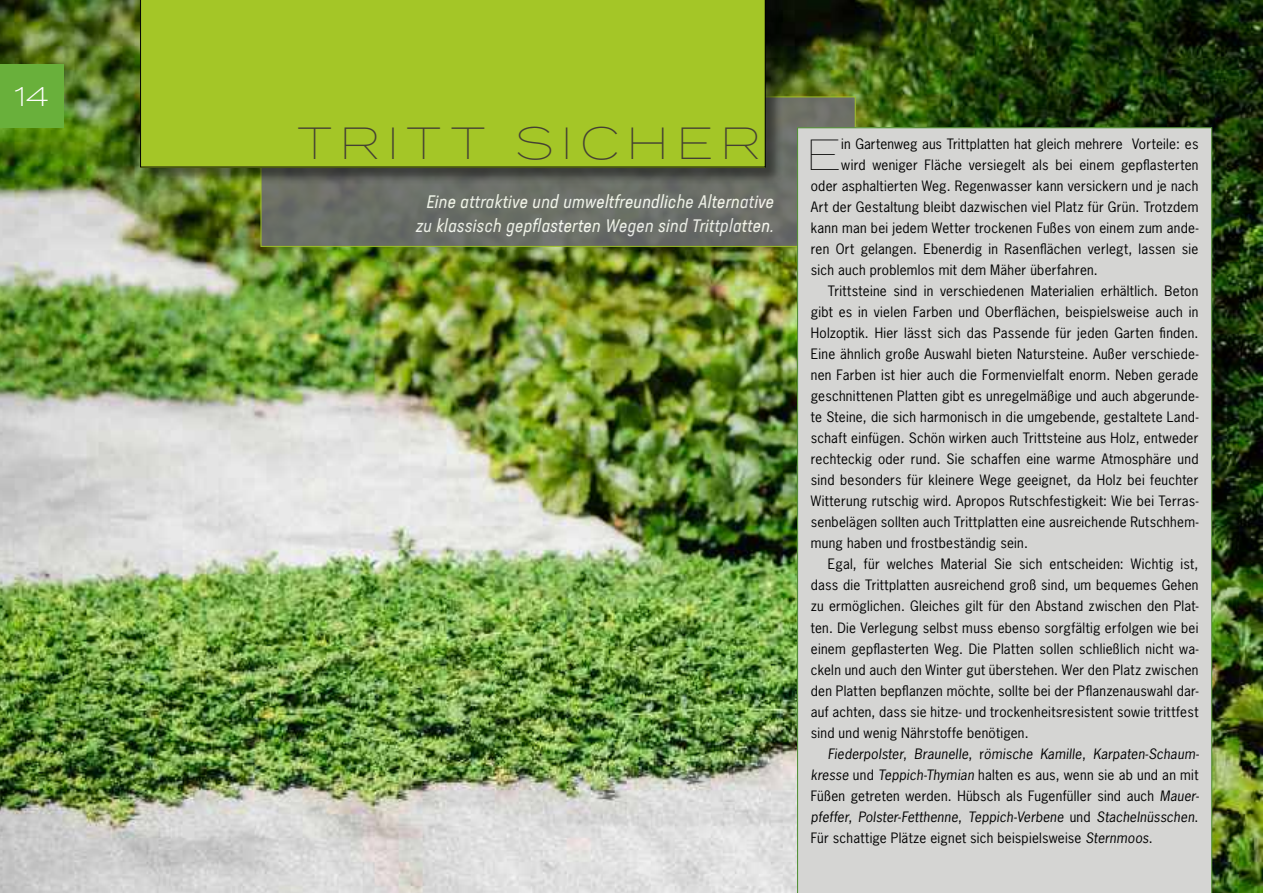
<style>
.page{position:relative;width:1263px;height:893px;background:#fff}
.page>*{position:absolute;margin:0;border:0;box-sizing:border-box;transform-origin:0 0}
.t1{font:200 45px "Termina";letter-spacing:.14em;color:#444033}
.t2{font:100 43.5px "Termina";color:#000}
.t3{font:300 27px "Termina";color:#fff}
.t4{font:italic condensed 18px/24px "Neusa Next Std";letter-spacing:.025em;color:#fff;text-align:center}
.t5{font:13.5px "News Gothic Std";letter-spacing:.02em;color:#000}
.t6{font:italic 13.5px "News Gothic Std";letter-spacing:.02em;color:#000}
.s1{font-style:normal}
.s2{font-style:italic}
</style>
<div class="page">
<img style="left:0;top:0;width:1263px;height:893px">
<div style="left:261px;top:97px;width:594px;height:149px;background:#6b6f67"></div>
<div style="left:141px;top:0;width:642px;height:184px;background:#000;opacity:.46"></div>
<div style="left:140px;top:0;width:625px;height:167px;background:#a4c627"></div>
<div style="left:0;top:64px;width:64px;height:64px;background:#69b03b"></div>
<div style="left:796px;top:127px;width:417px;height:766px;background:#d5d5d3"></div>
<h3 class="t3" style="left:15px;top:77px;width:36px">14</h3>
<h1 class="t1" style="left:297px;top:111px;width:465px">TRITT SICHER</h1>
<h3 class="t4" style="left:416px;top:190px;width:359px">Eine attraktive und umweltfreundliche Alternative zu klassisch gepflasterten Wegen sind Trittplatten.</h3>
<h2 class="t2" style="left:805px;top:124px;width:38px">E</h2>
<p class="t5" style="left:841px;top:136px;width:359px">in Gartenweg aus Trittplatten hat gleich mehrere Vorteile: es</p>
<p class="t5" style="left:841px;top:157px;width:359px">wird weniger Fläche versiegelt als bei einem gepflasterten</p>
<p class="t5" style="left:811px;top:178px;width:389px">oder asphaltierten Weg. Regenwasser kann versickern und je nach</p>
<p class="t5" style="left:811px;top:199px;width:389px">Art der Gestaltung bleibt dazwischen viel Platz für Grün. Trotzdem</p>
<p class="t5" style="left:811px;top:220px;width:389px">kann man bei jedem Wetter trockenen Fußes von einem zum ande-</p>
<p class="t5" style="left:811px;top:241px;width:389px">ren Ort gelangen. Ebenerdig in Rasenflächen verlegt, lassen sie</p>
<p class="t5" style="left:811px;top:262px;width:288px">sich auch problemlos mit dem Mäher überfahren.</p>
<p class="t5" style="left:828px;top:283px;width:372px">Trittsteine sind in verschiedenen Materialien erhältlich. Beton</p>
<p class="t5" style="left:811px;top:304px;width:389px">gibt es in vielen Farben und Oberflächen, beispielsweise auch in</p>
<p class="t5" style="left:811px;top:325px;width:389px">Holzoptik. Hier lässt sich das Passende für jeden Garten finden.</p>
<p class="t5" style="left:811px;top:346px;width:389px">Eine ähnlich große Auswahl bieten Natursteine. Außer verschiede-</p>
<p class="t5" style="left:811px;top:367px;width:389px">nen Farben ist hier auch die Formenvielfalt enorm. Neben gerade</p>
<p class="t5" style="left:811px;top:388px;width:389px">geschnittenen Platten gibt es unregelmäßige und auch abgerunde-</p>
<p class="t5" style="left:811px;top:409px;width:389px">te Steine, die sich harmonisch in die umgebende, gestaltete Land-</p>
<p class="t5" style="left:811px;top:430px;width:389px">schaft einfügen. Schön wirken auch Trittsteine aus Holz, entweder</p>
<p class="t5" style="left:811px;top:451px;width:389px">rechteckig oder rund. Sie schaffen eine warme Atmosphäre und</p>
<p class="t5" style="left:811px;top:472px;width:389px">sind besonders für kleinere Wege geeignet, da Holz bei feuchter</p>
<p class="t5" style="left:811px;top:493px;width:389px">Witterung rutschig wird. Apropos Rutschfestigkeit: Wie bei Terras-</p>
<p class="t5" style="left:811px;top:514px;width:389px">senbelägen sollten auch Trittplatten eine ausreichende Rutschhem-</p>
<p class="t5" style="left:811px;top:535px;width:219px">mung haben und frostbeständig sein.</p>
<p class="t5" style="left:828px;top:556px;width:372px">Egal, für welches Material Sie sich entscheiden: Wichtig ist,</p>
<p class="t5" style="left:811px;top:577px;width:389px">dass die Trittplatten ausreichend groß sind, um bequemes Gehen</p>
<p class="t5" style="left:811px;top:598px;width:389px">zu ermöglichen. Gleiches gilt für den Abstand zwischen den Plat-</p>
<p class="t5" style="left:811px;top:619px;width:389px">ten. Die Verlegung selbst muss ebenso sorgfältig erfolgen wie bei</p>
<p class="t5" style="left:811px;top:640px;width:389px">einem gepflasterten Weg. Die Platten sollen schließlich nicht wa-</p>
<p class="t5" style="left:811px;top:661px;width:389px">ckeln und auch den Winter gut überstehen. Wer den Platz zwischen</p>
<p class="t5" style="left:811px;top:682px;width:389px">den Platten bepflanzen möchte, sollte bei der Pflanzenauswahl dar-</p>
<p class="t5" style="left:811px;top:703px;width:389px">auf achten, dass sie hitze- und trockenheitsresistent sowie trittfest</p>
<p class="t5" style="left:811px;top:724px;width:219px">sind und wenig Nährstoffe benötigen.</p>
<p class="t6" style="left:828px;top:745px;width:373px">Fiederpolster<span class="s1">,</span> Braunelle<span class="s1">, r</span>ömische Kamille<span class="s1">,</span> Karpaten-Schaum-</p>
<p class="t5" style="left:811px;top:766px;width:389px"><span class="s2">kresse</span> und <span class="s2">Teppich-Thymian</span> halten es aus, wenn sie ab und an mit</p>
<p class="t5" style="left:811px;top:787px;width:390px">Füßen getreten werden. Hübsch als Fugenfüller sind auch <span class="s2">Mauer-</span></p>
<p class="t6" style="left:811px;top:808px;width:389px">pfeffer<span class="s1">,</span> Polster-Fetthenne<span class="s1">,</span> Teppich-Verbene <span class="s1">und</span> Stachelnüsschen<span class="s1">.</span></p>
<p class="t5" style="left:811px;top:829px;width:343px">Für schattige Plätze eignet sich beispielsweise <span class="s2">Sternmoos</span>.</p>
</div>
